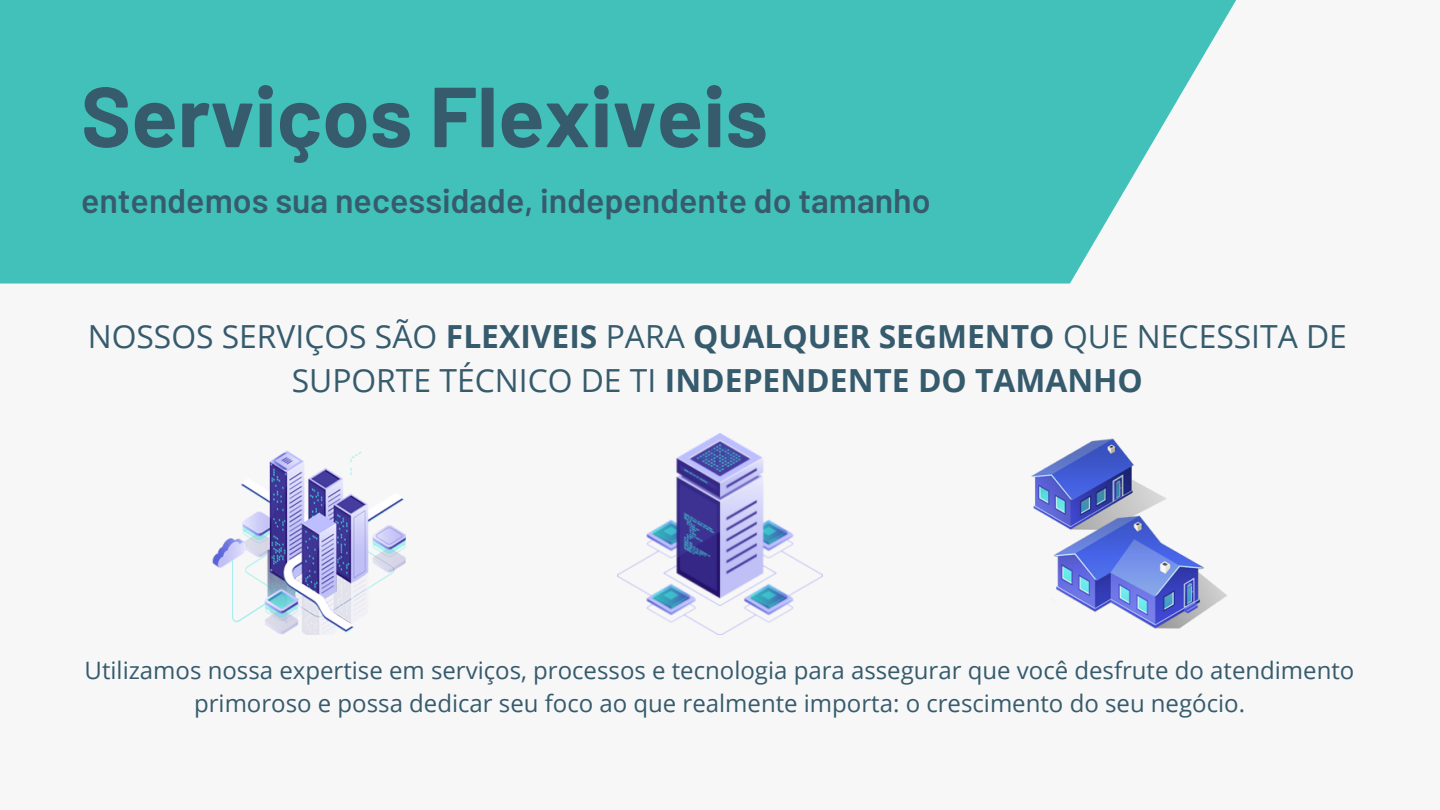
<style>
.page{position:relative;width:1440px;height:810px;background:#f7f7f7}
.page>*{position:absolute;margin:0;border:0;box-sizing:border-box;transform-origin:0 0}
.t1{font:700 85px "Barlow";color:#365b6d}
.t2{font:600 34px "Barlow";color:#365b6d}
.t3{font:31.8px/44.4px "Open Sans";color:#365b6d;text-align:center}
.t4{font:24px/33px "Open Sans";color:#365b6d;text-align:center}
.s1{font-weight:700}
</style>
<div class="page">
<div style="left:0;top:0;width:1236px;height:284px;background:#41c1ba"></div>
<img style="left:212px;top:451px;width:194px;height:183px">
<img style="left:617px;top:433px;width:206px;height:201px">
<img style="left:1031px;top:438px;width:196px;height:191px">
<p class="t1" style="left:81px;top:62px;width:689px">Serviços Flexiveis</p>
<p class="t2" style="left:81px;top:179px;width:851px">entendemos sua necessidade, independente do tamanho</p>
<p class="t3" style="left:88px;top:313px;width:1261px">NOSSOS SERVIÇOS SÃO <span class="s1">FLEXIVEIS</span> PARA <span class="s1">QUALQUER SEGMENTO</span> QUE NECESSITA DE<br>SUPORTE TÉCNICO DE TI <span class="s1">INDEPENDENTE DO TAMANHO</span></p>
<p class="t4" style="left:85px;top:653px;width:1271px">Utilizamos nossa expertise em serviços, processos e tecnologia para assegurar que você desfrute do atendimento primoroso e possa dedicar seu foco ao que realmente importa: o crescimento do seu negócio.</p>
</div>
